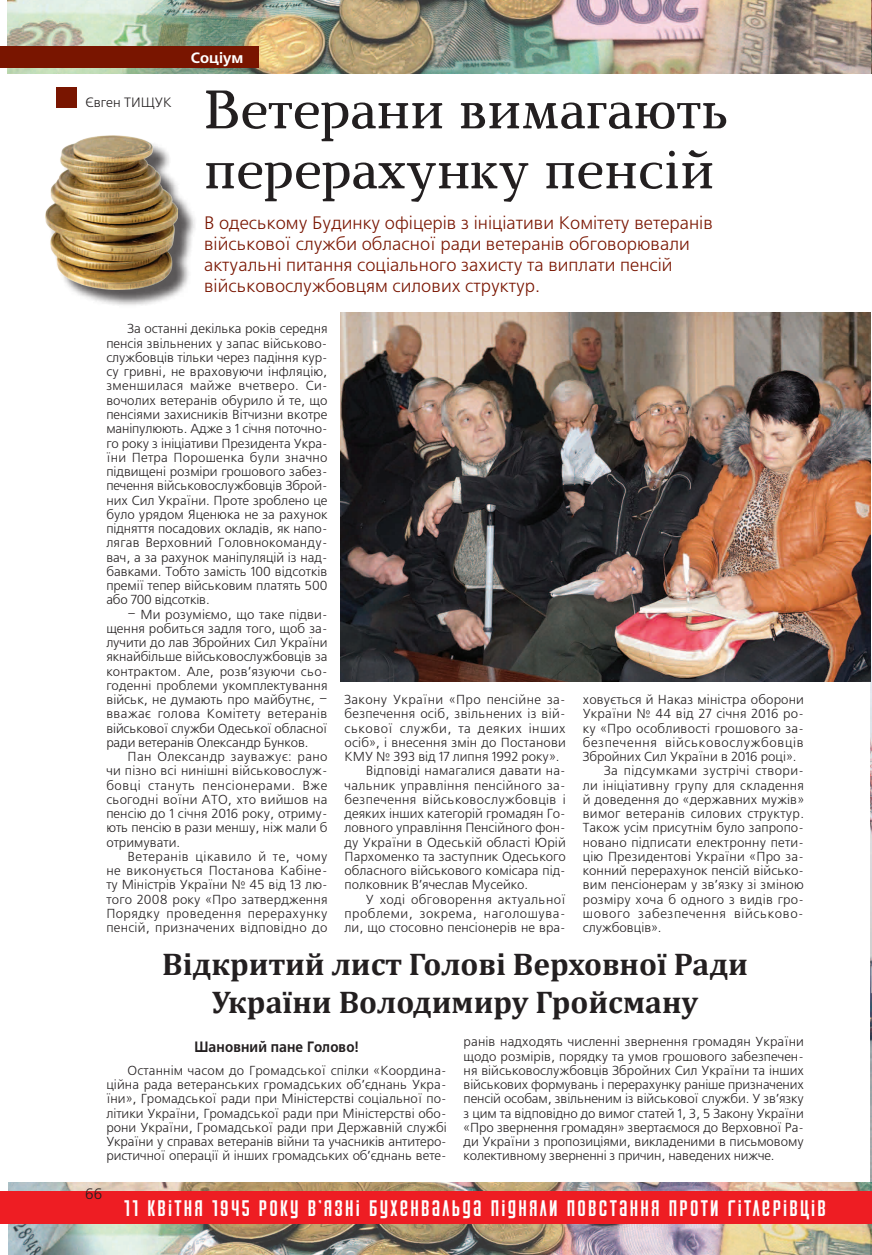
<style>
.page{position:relative;width:872px;height:1255px;background:#fff}
.page>*{position:absolute;margin:0;border:0;box-sizing:border-box;transform-origin:0 0}
.t1{font:54px/60px "Marta";color:#231f20}
.text_freeset{font:700 31.5px/37.5px "Cambria";color:#231f20;text-align:center}
.t2{font:22.5px "Airport";letter-spacing:.1em;color:#fff}
.vrez_new{font:18px/21px "Free Set C";color:#791500}
.podzagolovok{font:700 15px "Free Set C";letter-spacing:.01em;color:#231f20;scale:.9 1}
.t3{font:700 15px "Free Set C";color:#fff}
.foto{font:15px "Free Set C";color:#231f20}
.author{font:13.5px "Free Set C";color:#231f20}
.text_freeset-2{font:13.05px/14.2px "Free Set C";color:#231f20;text-align:justify}
</style>
<div class="page">
<img style="left:7px;top:0;width:865px;height:74px">
<img style="left:870px;top:643px;width:2px;height:539px">
<img style="left:340px;top:312px;width:530px;height:369px">
<div style="left:0;top:46px;width:258px;height:22px;background:#791500"></div>
<img style="left:9px;top:1182px;width:863px;height:72px">
<div style="left:48px;top:138px;width:149px;height:170px;background:#231f20;opacity:.75"></div>
<img style="left:46px;top:136px;width:132px;height:153px">
<div style="left:57px;top:88px;width:20px;height:20px;background:#791500"></div>
<div style="left:0;top:1191px;width:872px;height:32px;background:#ee1d23"></div>
<p class="author" style="left:86px;top:95px;width:88px">Євген ТИЩУК</p>
<p class="t3" style="left:191px;top:49px;width:54px">Соціум</p>
<p class="t1" style="left:204px;top:80px;width:525px">Ветерани вимагають перерахунку пенсій</p>
<p class="vrez_new" style="left:204px;top:213px;width:510px">В одеському Будинку офіцерів з ініціативи Комітету ветеранів військової служби обласної ради ветеранів обговорювали актуальні питання соціального захисту та виплати пенсій військовослужбовцям силових структур.</p>
<p class="text_freeset-2" style="left:106px;top:322px;width:223px;text-indent:21px">За останні декілька років середня пенсія звільнених у запас військово&shy;службовців тільки через падіння кур&shy;су гривні, не враховуючи інфляцію, зменшилася майже вчетверо. Си&shy;вочолих ветеранів обурило й те, що пенсіями захисників Вітчизни вкотре маніпулюють. Адже з 1 січня поточно&shy;го року з ініціативи Президента Укра&shy;їни Петра Порошенка були значно підвищені розміри грошового забез&shy;печення військовослужбовців Зброй&shy;них Сил України. Проте зроблено це було урядом Яценюка не за рахунок підняття посадових окладів, як напо&shy;лягав Верховний Головнокоманду&shy;вач, а за рахунок маніпуляцій із над&shy;бавками. Тобто замість 100 відсотків премії тепер військовим платять 500 або 700 відсотків.</p>
<p class="text_freeset-2" style="left:106px;top:607px;width:223px;text-indent:21px">– Ми розуміємо, що таке підви&shy;щення робиться задля того, щоб за&shy;лучити до лав Збройних Сил України якнайбільше військовослужбовців за контрактом. Але, розв’язуючи сьо&shy;годенні проблеми укомплектування військ, не думають про майбутнє, – вважає голова Комітету ветеранів військової служби Одеської обласної ради ветеранів Олександр Бунков.</p>
<p class="text_freeset-2" style="left:106px;top:750px;width:223px;text-indent:21px">Пан Олександр зауважує: рано чи пізно всі нинішні військовослуж&shy;бовці стануть пенсіонерами. Вже сьогодні воїни АТО, хто вийшов на пенсію до 1 січня 2016 року, отриму&shy;ють пенсію в рази меншу, ніж мали б отримувати.</p>
<p class="text_freeset-2" style="left:106px;top:850px;width:223px;text-indent:21px">Ветеранів цікавило й те, чому не виконується Постанова Кабіне&shy;ту Міністрів України № 45 від 13 лю&shy;того 2008 року «Про затвердження Порядку проведення перерахунку пенсій, призначених відповідно до</p>
<p class="text_freeset-2" style="left:344px;top:693px;width:223px">Закону України «Про пенсійне за&shy;безпечення осіб, звільнених із вій&shy;ськової служби, та деяких інших осіб», і внесення змін до Постанови КМУ № 393 від 17 липня 1992 року».</p>
<p class="text_freeset-2" style="left:344px;top:764px;width:223px;text-indent:21px">Відповіді намагалися давати на&shy;чальник управління пенсійного за&shy;безпечення військовослужбовців і деяких інших категорій громадян Го&shy;ловного управління Пенсійного фон&shy;ду України в Одеській області Юрій Пархоменко та заступник Одеського обласного військового комісара під&shy;полковник В’ячеслав Мусейко.</p>
<p class="text_freeset-2" style="left:344px;top:892px;width:223px;text-indent:21px">У ході обговорення актуальної проблеми, зокрема, наголошува&shy;ли, що стосовно пенсіонерів не вра-</p>
<p class="text_freeset-2" style="left:583px;top:693px;width:223px">ховується й Наказ міністра оборони України № 44 від 27 січня 2016 ро&shy;ку «Про особливості грошового за&shy;безпечення військовослужбовців Збройних Сил України в 2016 році».</p>
<p class="text_freeset-2" style="left:583px;top:764px;width:223px;text-indent:21px">За підсумками зустрічі створи&shy;ли ініціативну групу для складення й доведення до «державних мужів» вимог ветеранів силових структур.<br>Також усім присутнім було запропо&shy;новано підписати електронну пети&shy;цію Президентові України «Про за&shy;конний перерахунок пенсій військо&shy;вим пенсіонерам у зв’язку зі зміною розміру хоча б одного з видів гро&shy;шового забезпечення військово&shy;службовців».</p>
<p class="text_freeset" style="left:162px;top:944px;width:587px">Відкритий лист Голові Верховної Ради<br>України Володимиру Гройсману</p>
<p class="podzagolovok" style="left:194px;top:1038px;width:184px">Шановний пане Голово!</p>
<p class="text_freeset-2" style="left:106px;top:1063px;width:342px;text-indent:21px">Останнім часом до Громадської спілки «Координа&shy;ційна рада ветеранських громадських об’єднань Укра&shy;їни», Громадської ради при Міністерстві соціальної по&shy;літики України, Громадської ради при Міністерстві обо&shy;рони України, Громадської ради при Державній службі України у справах ветеранів війни та учасників антитеро&shy;ристичної операції й інших громадських об’єднань вете-</p>
<p class="text_freeset-2" style="left:463px;top:1035px;width:342px">ранів надходять численні звернення громадян України щодо розмірів, порядку та умов грошового забезпечен&shy;ня військовослужбовців Збройних Сил України та інших військових формувань і перерахунку раніше призначених пенсій особам, звільненим із військової служби. У зв’язку з цим та відповідно до вимог статей 1, 3, 5 Закону України «Про звернення громадян» звертаємося до Верховної Ра&shy;ди України з пропозиціями, викладеними в письмовому колективному зверненні з причин, наведених нижче.</p>
<p class="t2" style="left:124px;top:1196px;width:703px">11 квітня 1945 року в’язні Бухенвальда підняли повстання проти Гітлерівців</p>
<p class="foto" style="left:85px;top:1185px;width:19px">66</p>
</div>
